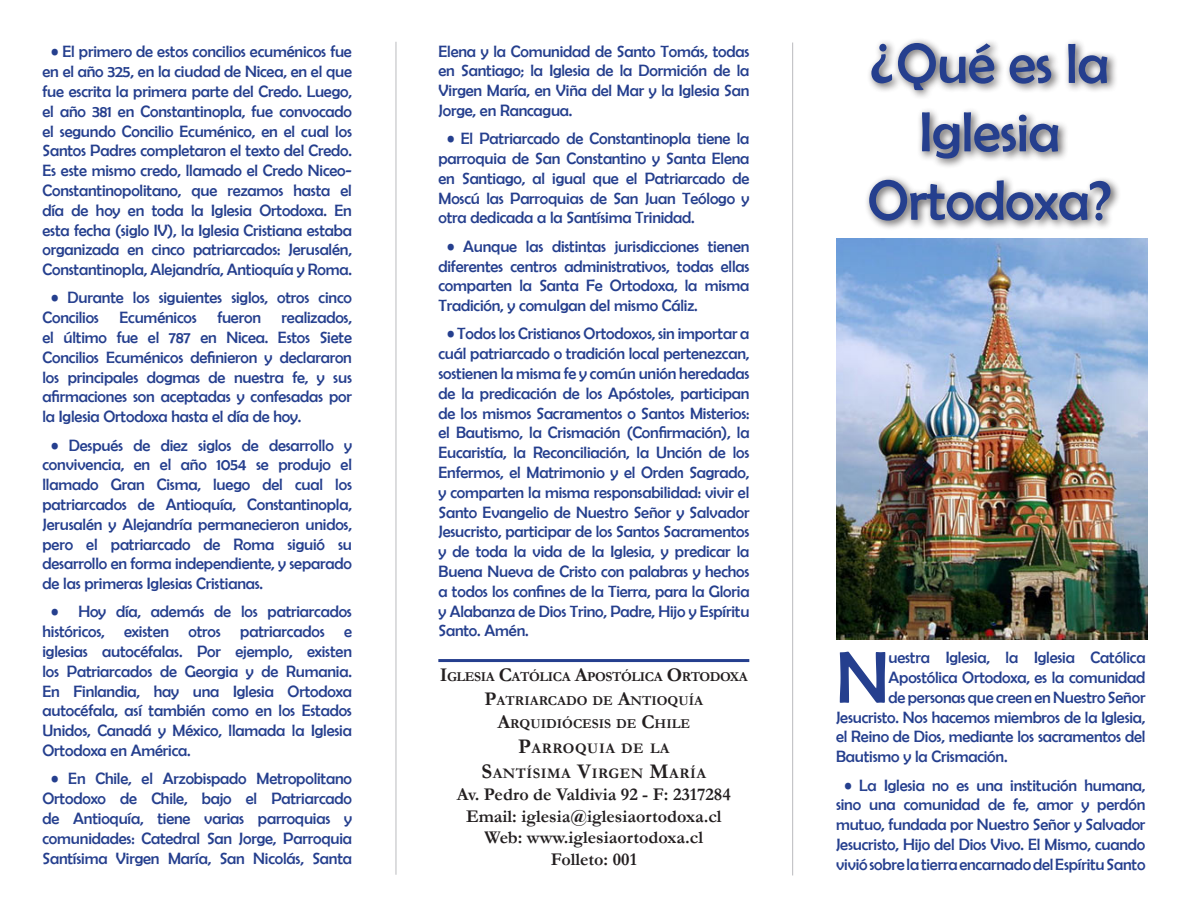
<style>
.page{position:relative;width:1188px;height:918px;background:#fff}
.page>*{position:absolute;margin:0;border:0;box-sizing:border-box;transform-origin:0 0}
.t1{font:74.1px "Berlin Sans FB";color:#253f8e}
.t2{font:57px/68.4px "Berlin Sans FB";letter-spacing:-.01em;color:#253f8e;text-align:center}
.t3{font:700 18px "Garamond";color:#231f20}
.t4{font:16.5px/19.8px "Berlin Sans FB";letter-spacing:-.01em;color:#253f8e;text-align:justify}
.t5{font:700 14.7px "Garamond";letter-spacing:.035em;color:#231f20}
.t6{font:700 13.65px "Garamond";letter-spacing:-.01em;color:#231f20}
.t7{font:700 13.65px "Garamond";letter-spacing:-.03em;color:#231f20}
.s1{font-size:19.5px}
.s2{font-size:21px}
.s3{font-style:inherit}
</style>
<div class="page">
<hr style="left:396px;top:42px;width:1px;height:833px;background:#babbbe">
<hr style="left:792px;top:43px;width:1px;height:832px;background:#babbbe">
<div style="left:864px;top:37px;width:258px;height:194px;background:#231f20;opacity:.75"></div>
<hr style="left:438px;top:659px;width:311px;height:3px;background:#253f8e">
<img style="left:836px;top:238px;width:312px;height:401px">
<p class="t4" style="left:43px;top:42px;width:311px;text-align:center">• El primero de estos concilios ecuménicos fue en el año 325, en la ciudad de Nicea, en el que fue escrita la primera parte del Credo. Luego, el año 381 en Constantinopla, fue convocado el segundo Concilio Ecuménico, en el cual los Santos Padres completaron el texto del Credo.<br>Es este mismo credo, llamado el Credo Niceo-Constantinopolitano, que rezamos hasta el día de hoy en toda la Iglesia Ortodoxa. En esta fecha (siglo IV), la Iglesia Cristiana estaba organizada en cinco patriarcados: Jerusalén, Constantinopla, Alejandría, Antioquía y Roma.</p>
<p class="t4" style="left:43px;top:288px;width:311px;text-indent:9px">• Durante los siguientes siglos, otros cinco Concilios Ecuménicos fueron realizados, el último fue el 787 en Nicea. Estos Siete Concilios Ecuménicos definieron y declararon los principales dogmas de nuestra fe, y sus afirmaciones son aceptadas y confesadas por la Iglesia Ortodoxa hasta el día de hoy.</p>
<p class="t4" style="left:43px;top:435px;width:311px;text-indent:9px">• Después de diez siglos de desarrollo y convivencia, en el año 1054 se produjo el llamado Gran Cisma, luego del cual los patriarcados de Antioquía, Constantinopla, Jerusalén y Alejandría permanecieron unidos, pero el patriarcado de Roma siguió su desarrollo en forma independiente, y separado de las primeras Iglesias Cristianas.</p>
<p class="t4" style="left:43px;top:602px;width:311px;text-indent:9px">• Hoy día, además de los patriarcados históricos, existen otros patriarcados e iglesias autocéfalas. Por ejemplo, existen los Patriarcados de Georgia y de Rumania.<br>En Finlandia, hay una Iglesia Ortodoxa autocéfala, así también como en los Estados Unidos, Canadá y México, llamada la Iglesia Ortodoxa en América.</p>
<p class="t4" style="left:43px;top:769px;width:311px;text-align:center">• En Chile, el Arzobispado Metropolitano Ortodoxo de Chile, bajo el Patriarcado de Antioquía, tiene varias parroquias y comunidades: Catedral San Jorge, Parroquia Santísima Virgen María, San Nicolás, Santa</p>
<p class="t4" style="left:439px;top:41px;width:312px">Elena y la Comunidad de Santo Tomás, todas en Santiago; la Iglesia de la Dormición de la Virgen María, en Viña del Mar y la Iglesia San Jorge, en Rancagua.</p>
<p class="t4" style="left:439px;top:129px;width:312px;text-indent:9px">• El Patriarcado de Constantinopla tiene la parroquia de San Constantino y Santa Elena en Santiago, al igual que el Patriarcado de Moscú las Parroquias de San Juan Teólogo y otra dedicada a la Santísima Trinidad.</p>
<p class="t4" style="left:439px;top:236px;width:312px;text-indent:9px">• Aunque las distintas jurisdicciones tienen diferentes centros administrativos, todas ellas comparten la Santa Fe Ortodoxa, la misma Tradición, y comulgan del mismo Cáliz.</p>
<p class="t4" style="left:439px;top:324px;width:312px;text-indent:9px">• Todos los Cristianos Ortodoxos, sin importar a cuál patriarcado o tradición local pertenezcan, sostienen la misma fe y común unión heredadas de la predicación de los Apóstoles, participan de los mismos Sacramentos o Santos Misterios: el Bautismo, la Crismación (Confirmación), la Eucaristía, la Reconciliación, la Unción de los Enfermos, el Matrimonio y el Orden Sagrado, y comparten la misma responsabilidad: vivir el Santo Evangelio de Nuestro Señor y Salvador Jesucristo, participar de los Santos Sacramentos y de toda la vida de la Iglesia, y predicar la Buena Nueva de Cristo con palabras y hechos a todos los confines de la Tierra, para la Gloria y Alabanza de Dios Trino, Padre, Hijo y Espíritu Santo. Amén.</p>
<p class="t7" style="left:440px;top:668px;width:310px"><span class="s1">I</span>GLESIA <span class="s1">C</span>ATÓLICA <span class="s1">A</span>POSTÓLICA <span class="s1">O</span>RTODOXA</p>
<p class="t6" style="left:484px;top:691px;width:220px"><span class="s1">P</span>ATRIARCADO DE <span class="s1">A</span>NTIOQUÍA</p>
<p class="t6" style="left:498px;top:714px;width:194px"><span class="s1">A</span>RQUIDIÓCESIS DE <span class="s1">C</span>HILE</p>
<p class="t5" style="left:518px;top:739px;width:153px"><span class="s2">P</span>ARROQUIA DE LA</p>
<p class="t5" style="left:482px;top:764px;width:226px"><span class="s2">S</span>ANTÍSIMA <span class="s2">V</span>IRGEN <span class="s2">M</span>ARÍA</p>
<p class="t3" style="left:457px;top:782px;width:275px">Av. Pedro de Valdivia 92 - F: 2317284</p>
<p class="t3" style="left:466px;top:804px;width:257px">Email: iglesia@iglesiaortodoxa.cl</p>
<p class="t3" style="left:485px;top:825px;width:220px">Web: www.iglesiaortodoxa.cl</p>
<p class="t3" style="left:551px;top:847px;width:87px">Folleto: 001</p>
<p class="t2" style="left:870px;top:29px;width:240px"><span class="s3">¿</span>Qué es la</p>
<p class="t2" style="left:868px;top:97px;width:246px">Iglesia<br>Ortodoxa?</p>
<p class="t1" style="left:836px;top:636px;width:55px">N</p>
<p class="t4" style="left:888px;top:648px;width:258px">uestra Iglesia, la Iglesia Católica</p>
<p class="t4" style="left:888px;top:667px;width:258px">Apostólica Ortodoxa, es la comunidad</p>
<p class="t4" style="left:888px;top:687px;width:259px">de personas que creen en Nuestro Señor</p>
<p class="t4" style="left:836px;top:707px;width:311px">Jesucristo. Nos hacemos miembros de la Iglesia,</p>
<p class="t4" style="left:836px;top:727px;width:311px">el Reino de Dios, mediante los sacramentos del</p>
<p class="t4" style="left:836px;top:747px;width:173px">Bautismo y la Crismación.</p>
<p class="t4" style="left:836px;top:775px;width:311px;text-align:center">• La Iglesia no es una institución humana, sino una comunidad de fe, amor y perdón mutuo, fundada por Nuestro Señor y Salvador Jesucristo, Hijo del Dios Vivo. El Mismo, cuando vivió sobre la tierra encarnado del Espíritu Santo</p>
</div>
